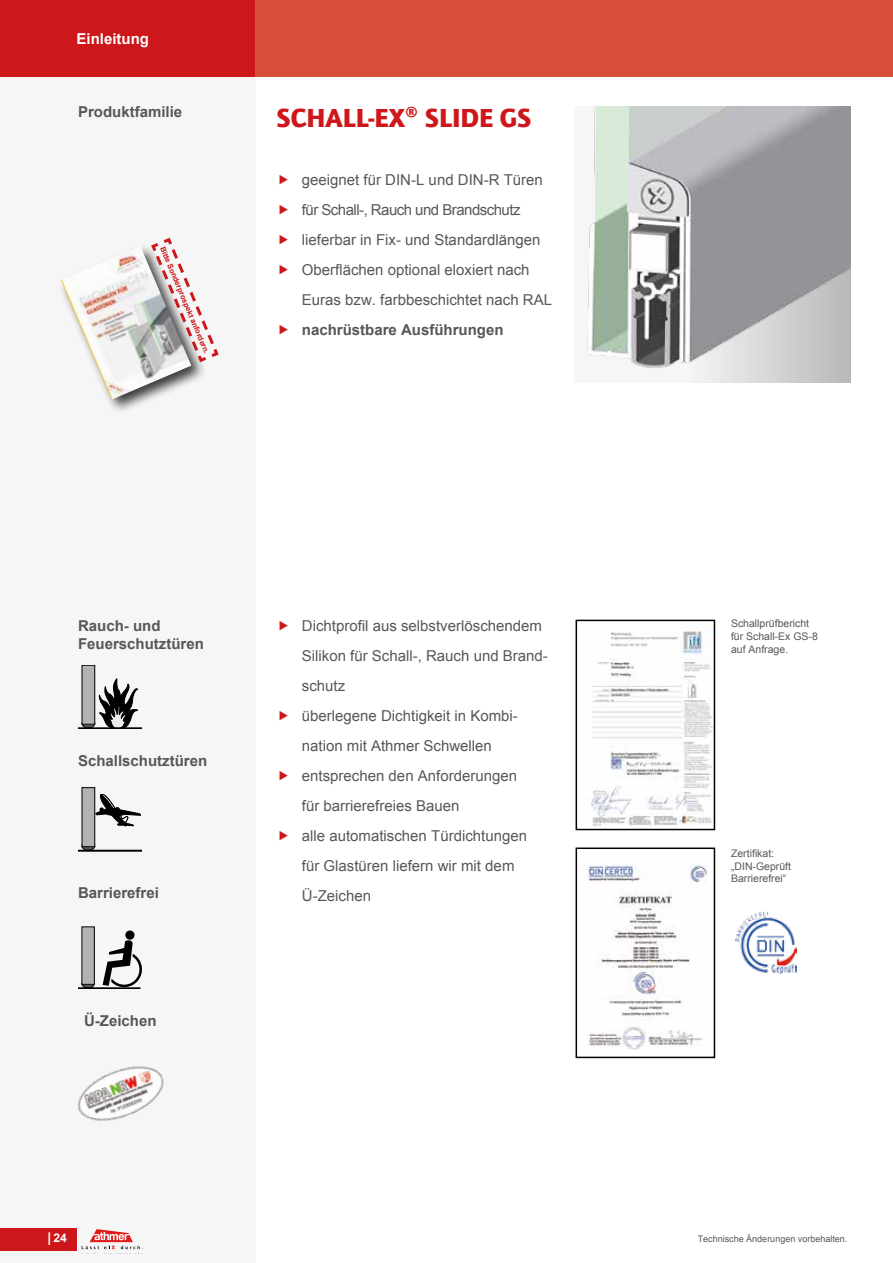
<style>
.page{position:relative;width:893px;height:1263px;background:#fff}
.page>*{position:absolute;margin:0;border:0;box-sizing:border-box;transform-origin:0 0}
.t1{font:900 27px "Quay Sans ITC Std";color:#cd171a}
.t2{font:15px/30px "Arial";color:#575756}
.t3{font:700 15px/18px "Arial";color:#575756}
.t4{font:700 15px "Arial";color:#fff}
.t5{font:700 12px "Arial";color:#fff}
.t6{font:10.5px/12.6px "Arial";color:#575756}
.t7{font:9px "Arial";color:#575756}
.t8{font:700 7.5px "Arial";color:#cd171a}
.s1{font-size:13.5px}
</style>
<div class="page">
<div style="left:0;top:0;width:255px;height:1263px;background:#f6f6f6"></div>
<svg style="left:82px;top:1229px;width:61px;height:20px"></svg>
<div style="left:0;top:1228px;width:77px;height:22px;background:#cd171a"></div>
<div style="left:0;top:0;width:255px;height:77px;background:#cd171a"></div>
<div style="left:255px;top:0;width:638px;height:77px;background:#d74f38"></div>
<img style="left:586px;top:106px;width:264px;height:277px">
<svg style="left:82px;top:719px;width:13px;height:9px"></svg>
<div style="left:82px;top:719px;width:13px;height:9px;border:1px solid #000;border-radius:50%"></div>
<div style="left:82px;top:665px;width:13px;height:59px;background:#b3b2b2"></div>
<div style="left:82px;top:665px;width:13px;height:59px;border:1px solid #000"></div>
<div style="left:78px;top:728px;width:64px;height:1px;border:1px solid #000"></div>
<svg style="left:99px;top:678px;width:39px;height:50px"></svg>
<img style="left:591px;top:624px;width:121px;height:202px">
<div style="left:576px;top:620px;width:139px;height:210px;border:2px solid #000"></div>
<img style="left:586px;top:865px;width:121px;height:184px">
<div style="left:576px;top:847px;width:139px;height:211px;border:2px solid #000"></div>
<div style="left:82px;top:842px;width:13px;height:8px;background:#464646;border-radius:50%"></div>
<div style="left:82px;top:842px;width:13px;height:8px;border:1px solid #000;border-radius:50%"></div>
<div style="left:82px;top:788px;width:13px;height:59px;background:#b3b2b2"></div>
<div style="left:82px;top:788px;width:13px;height:59px;border:1px solid #000"></div>
<div style="left:78px;top:850px;width:64px;height:1px;border:1px solid #000"></div>
<svg style="left:96px;top:794px;width:45px;height:32px"></svg>
<img style="left:735px;top:912px;width:62px;height:62px">
<img style="left:78px;top:1066px;width:86px;height:55px">
<svg style="left:82px;top:979px;width:12px;height:9px"></svg>
<div style="left:82px;top:979px;width:12px;height:9px;border:1px solid #000;border-radius:50%"></div>
<div style="left:82px;top:927px;width:12px;height:57px;background:#b3b2b2"></div>
<div style="left:78px;top:988px;width:62px;height:1px;border:1px solid #000"></div>
<svg style="left:125px;top:930px;width:10px;height:10px"></svg>
<svg style="left:103px;top:940px;width:39px;height:48px"></svg>
<div style="left:58px;top:243px;width:149px;height:172px;background:#000;opacity:.75"></div>
<img style="left:61px;top:246px;width:130px;height:153px">
<svg style="left:149px;top:237px;width:70px;height:127px"></svg>
<p class="t4" style="left:77px;top:29px;width:74px">Einleitung</p>
<p class="t3" style="left:78px;top:103px;width:106px">Produktfamilie</p>
<p class="t8" style="left:167px;top:245px;width:117px;rotate:67deg">Bitte Sonderprospekt anfordern.</p>
<h1 class="t1" style="left:276px;top:102px;width:256px">SCHALL-EX® SLIDE GS</h1>
<p class="t2" style="left:302px;top:165px;width:252px">geeignet für DIN-L und DIN-R Türen für Schall-, Rauch und Brandschutz lieferbar in Fix- und Standardlängen Oberflächen optional eloxiert nach Euras bzw. farbbeschichtet nach RAL</p>
<p class="t3" style="left:302px;top:321px;width:203px">nachrüstbare Ausführungen</p>
<p class="t3" style="left:78px;top:617px;width:127px">Rauch- und<br>Feuerschutztüren</p>
<p class="t3" style="left:78px;top:752px;width:131px">Schallschutztüren</p>
<p class="t3" style="left:78px;top:884px;width:82px">Barrierefrei</p>
<p class="t3" style="left:84px;top:1012px;width:74px">Ü-Zeichen</p>
<p class="t2" style="left:302px;top:611px;width:247px">Dichtprofil aus selbstverlöschendem<br>Silikon für Schall-, Rauch und Brand&shy;schutz<br>überlegene Dichtigkeit in Kombi&shy;nation mit Athmer Schwellen entsprechen den Anforderungen<br>für barrierefreies Bauen<br>alle automatischen Türdichtungen für Glastüren liefern wir mit dem<br>Ü-Zeichen</p>
<p class="t6" style="left:731px;top:617px;width:88px">Schallprüfbericht für Schall-Ex GS-8 auf Anfrage.</p>
<p class="t6" style="left:731px;top:847px;width:62px">Zertifikat: „DIN-Geprüft<br>Barrierefrei“</p>
<p class="t5" style="left:48px;top:1230px;width:21px"><span class="s1">|</span>24</p>
<p class="t7" style="left:698px;top:1233px;width:151px">Technische Änderungen vorbehalten.</p>
</div>
